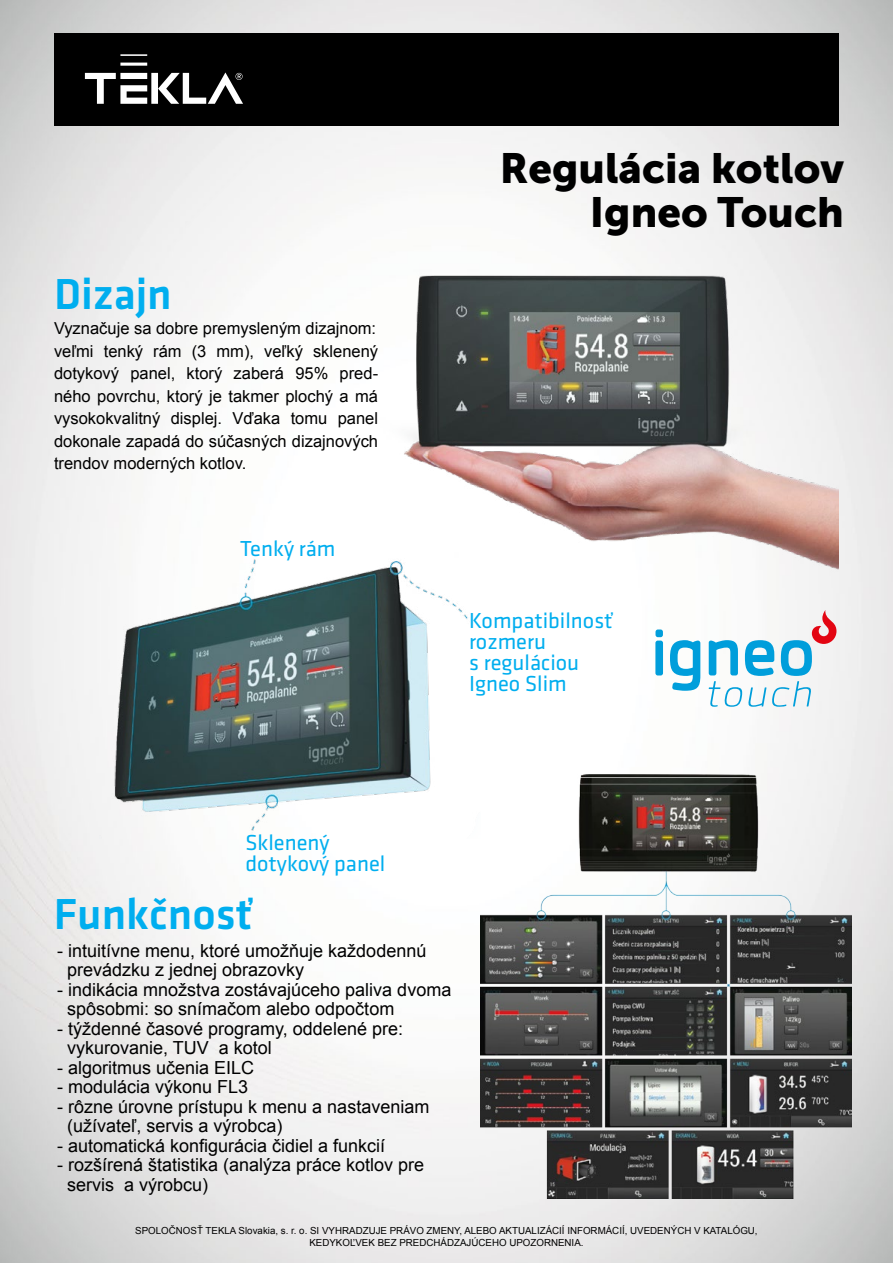
<style>
.page{position:relative;width:893px;height:1263px;background:#fff}
.page>*{position:absolute;margin:0;border:0;box-sizing:border-box;transform-origin:0 0}
.t1{font:500 45px "Klavika";color:#00aeef}
.t2{font:42px/43.5px "Museo Sans 900";color:#000;text-align:right}
.t3{font:22.5px/21px "Klavika";color:#00aeef}
.t4{font:18px/19.5px "Arial";color:#000}
.t5{font:16.5px/22.5px "Arial";color:#000;text-align:justify}
.t6{font:9.75px/12px "Arial";color:#000;text-align:center}
</style>
<div class="page">
<img style="left:0;top:0;width:893px;height:1263px">
<div style="left:54px;top:33px;width:785px;height:93px;background:#000"></div>
<svg style="left:85px;top:54px;width:158px;height:50px"></svg>
<img style="left:374px;top:225px;width:465px;height:348px">
<img style="left:100px;top:553px;width:380px;height:285px">
<img style="left:480px;top:774px;width:371px;height:424px">
<svg style="left:655px;top:629px;width:8px;height:46px"></svg>
<svg style="left:670px;top:640px;width:30px;height:51px"></svg>
<svg style="left:709px;top:610px;width:127px;height:97px"></svg>
<h1 class="t1" style="left:54px;top:270px;width:119px">Dizajn</h1>
<p class="t5" style="left:54px;top:317px;width:326px">Vyznačuje sa dobre premysleným dizajnom: veľmi tenký rám (3 mm), veľký sklenený dotykový panel, ktorý zaberá 95% pred&shy;ného povrchu, ktorý je takmer plochý a má vysokokvalitný displej. Vďaka tomu panel dokonale zapadá do súčasných dizajnových trendov moderných kotlov.</p>
<p class="t3" style="left:240px;top:538px;width:97px">Tenký rám</p>
<h2 class="t2" style="left:500px;top:147px;width:346px">Regulácia kotlov<br>Igneo Touch</h2>
<p class="t3" style="left:469px;top:610px;width:145px">Kompatibilnosť rozmeru<br>s reguláciou<br>Igneo Slim</p>
<p class="t3" style="left:245px;top:833px;width:141px">Sklenený dotykový panel</p>
<h1 class="t1" style="left:54px;top:889px;width:201px">Funkčnosť</h1>
<p class="t4" style="left:67px;top:941px;width:361px;text-indent:-10px">- intuitívne menu, ktoré umožňuje každodennú prevádzku z jednej obrazovky</p>
<p class="t4" style="left:67px;top:980px;width:386px;text-indent:-10px">- indikácia množstva zostávajúceho paliva dvoma spôsobmi: so snímačom alebo odpočtom</p>
<p class="t4" style="left:67px;top:1019px;width:337px;text-indent:-10px">- týždenné časové programy, oddelené pre: vykurovanie, TUV a kotol</p>
<p class="t4" style="left:57px;top:1058px;width:199px">- algoritmus učenia EILC</p>
<p class="t4" style="left:57px;top:1077px;width:193px">- modulácia výkonu FL3</p>
<p class="t4" style="left:67px;top:1097px;width:364px;text-indent:-10px">- rôzne úrovne prístupu k menu a nastaveniam (užívateľ, servis a výrobca)</p>
<p class="t4" style="left:57px;top:1136px;width:330px">- automatická konfigurácia čidiel a funkcií</p>
<p class="t4" style="left:67px;top:1155px;width:359px;text-indent:-10px">- rozšírená štatistika (analýza práce kotlov pre servis a výrobcu)</p>
<p class="t6" style="left:135px;top:1225px;width:624px">SPOLOČNOSŤ TEKLA Slovakia, s. r. o. SI VYHRADZUJE PRÁVO ZMENY, ALEBO AKTUALIZÁCIÍ INFORMÁCIÍ, UVEDENÝCH V KATALÓGU,<br>KEDYKOĽVEK BEZ PREDCHÁDZAJÚCEHO UPOZORNENIA.</p>
</div>
